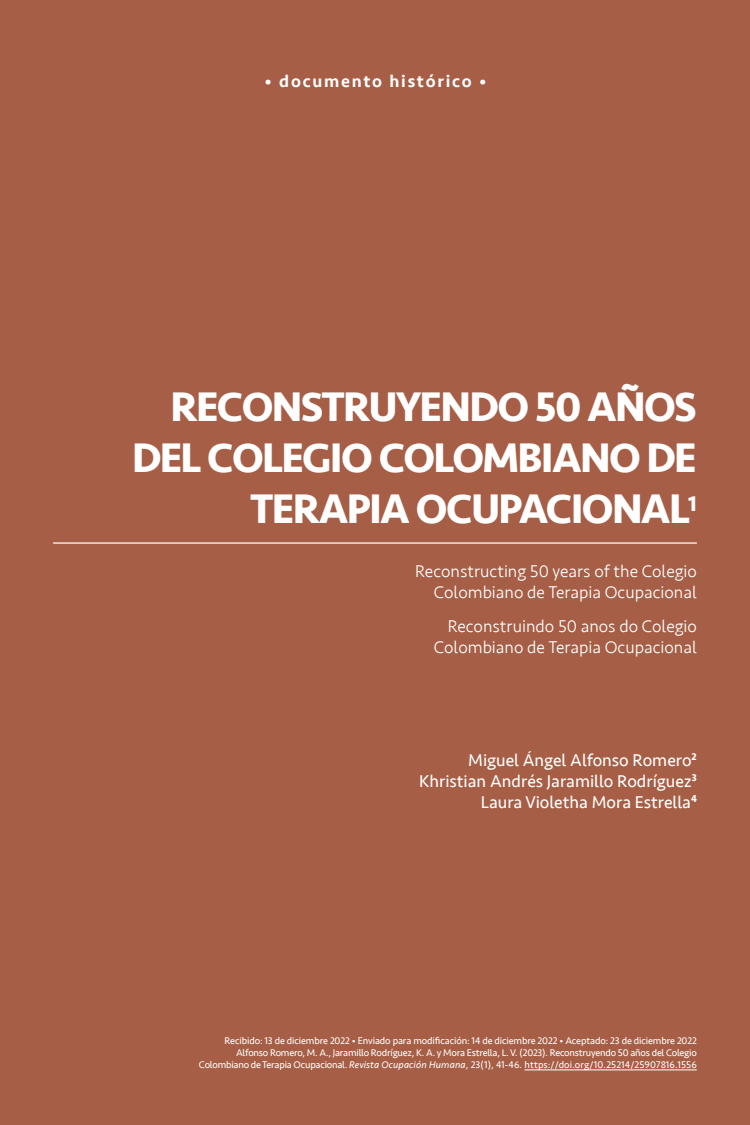
<style>
.page{position:relative;width:750px;height:1125px;background:#a65f46}
.page>*{position:absolute;margin:0;border:0;box-sizing:border-box;transform-origin:0 0}
.t1{font:700 42.5px/51px "Seravek";letter-spacing:-.04em;color:#fff;text-align:right}
.t2{font:300 17.5px/21px "Seravek";color:#fff;text-align:right}
.t3{font:17.5px/21px "Seravek";color:#fff;text-align:right}
.t4{font:500 17.5px "Seravek";letter-spacing:.1em;color:#fff}
.t5{font:10px/12px "Seravek";letter-spacing:-.015em;color:#fff;text-align:right}
.s1{font-style:italic}
</style>
<div class="page">
<hr style="left:53px;top:542px;width:644px;height:2px;background:#fff">
<hr style="left:525px;top:1070px;width:172px;height:1px;background:#fff">
<h2 class="t4" style="left:265px;top:70px;width:224px">• documento histórico •</h2>
<h1 class="t1" style="left:132px;top:381px;width:566px">RECONSTRUYENDO 50 AÑOS<br>DEL COLEGIO COLOMBIANO DE<br>TERAPIA OCUPACIONAL<sup>1</sup></h1>
<h2 class="t2" style="left:415px;top:561px;width:283px">Reconstructing 50 years of the Colegio<br>Colombiano de Terapia Ocupacional</h2>
<h2 class="t2" style="left:434px;top:616px;width:264px">Reconstruindo 50 anos do Colegio<br>Colombiano de Terapia Ocupacional</h2>
<h2 class="t3" style="left:419px;top:750px;width:279px">Miguel Ángel Alfonso Romero<sup>2<br></sup>Khristian Andrés Jaramillo Rodríguez<sup>3<br></sup>Laura Violetha Mora Estrella<sup>4</sup></h2>
<p class="t5" style="left:199px;top:1035px;width:499px">Recibido: 13 de diciembre 2022 • Enviado para modificación: 14 de diciembre 2022 • Aceptado: 23 de diciembre 2022<br>Alfonso Romero, M. A., Jaramillo Rodríguez, K. A. y Mora Estrella, L. V. (2023). Reconstruyendo 50 años del Colegio<br>Colombiano de Terapia Ocupacional. <span class="s1">Revista Ocupación Humana</span>, 23(1), 41-46. https://doi.org/10.25214/25907816.1556</p>
</div>
